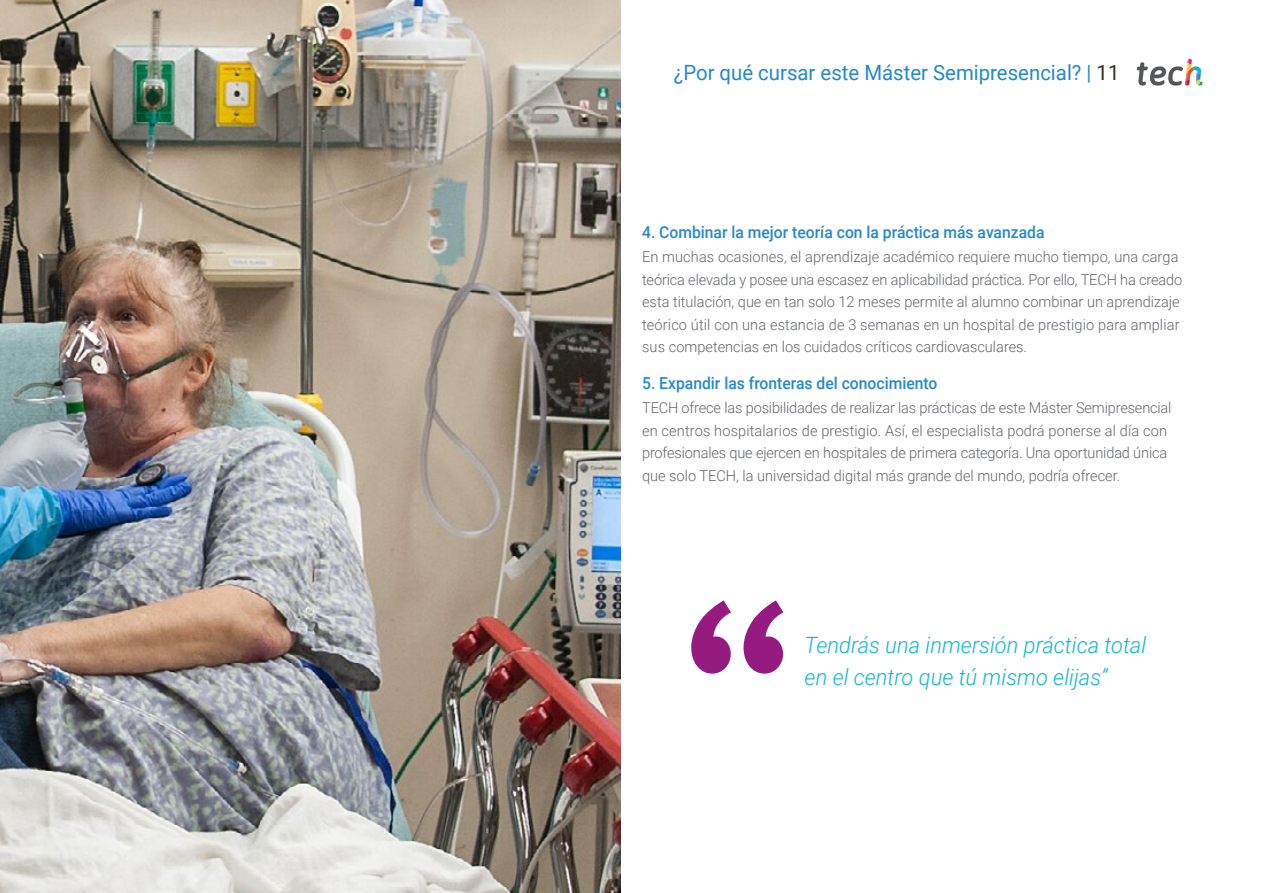
<style>
.page{position:relative;width:1263px;height:893px;background:#fff}
.page>*{position:absolute;margin:0;border:0;box-sizing:border-box;transform-origin:0 0}
.t1{font:italic 300 22.5px/31.5px "Roboto";color:#0fb6cf}
.t2{font:21px "Roboto";color:#2488c9}
.t3{font:500 16.5px "Roboto";color:#2488c9;scale:.95 1}
.t4{font:300 15px/22.5px "Roboto";color:#61646a}
.s1{color:#312e20}
</style>
<div class="page">
<svg style="left:1137px;top:59px;width:65px;height:27px"></svg>
<img style="left:0;top:0;width:621px;height:893px">
<svg style="left:691px;top:600px;width:92px;height:74px"></svg>
<h2 class="t2" style="left:674px;top:57px;width:447px">¿Por qué cursar este Máster Semipresencial? | <span class="s1">11</span></h2>
<p class="t3" style="left:642px;top:220px;width:425px">4. Combinar la mejor teoría con la práctica más avanzada</p>
<p class="t4" style="left:642px;top:245px;width:541px">En muchas ocasiones, el aprendizaje académico requiere mucho tiempo, una carga teórica elevada y posee una escasez en aplicabilidad práctica. Por ello, TECH ha creado esta titulación, que en tan solo 12 meses permite al alumno combinar un aprendizaje teórico útil con una estancia de 3 semanas en un hospital de prestigio para ampliar sus competencias en los cuidados críticos cardiovasculares.</p>
<p class="t3" style="left:642px;top:371px;width:312px">5. Expandir las fronteras del conocimiento</p>
<p class="t4" style="left:642px;top:396px;width:531px">TECH ofrece las posibilidades de realizar las prácticas de este Máster Semipresencial en centros hospitalarios de prestigio. Así, el especialista podrá ponerse al día con profesionales que ejercen en hospitales de primera categoría. Una oportunidad única que solo TECH, la universidad digital más grande del mundo, podría ofrecer.</p>
<h1 class="t1" style="left:805px;top:628px;width:343px">Tendrás una inmersión práctica total en el centro que tú mismo elijas”</h1>
</div>
